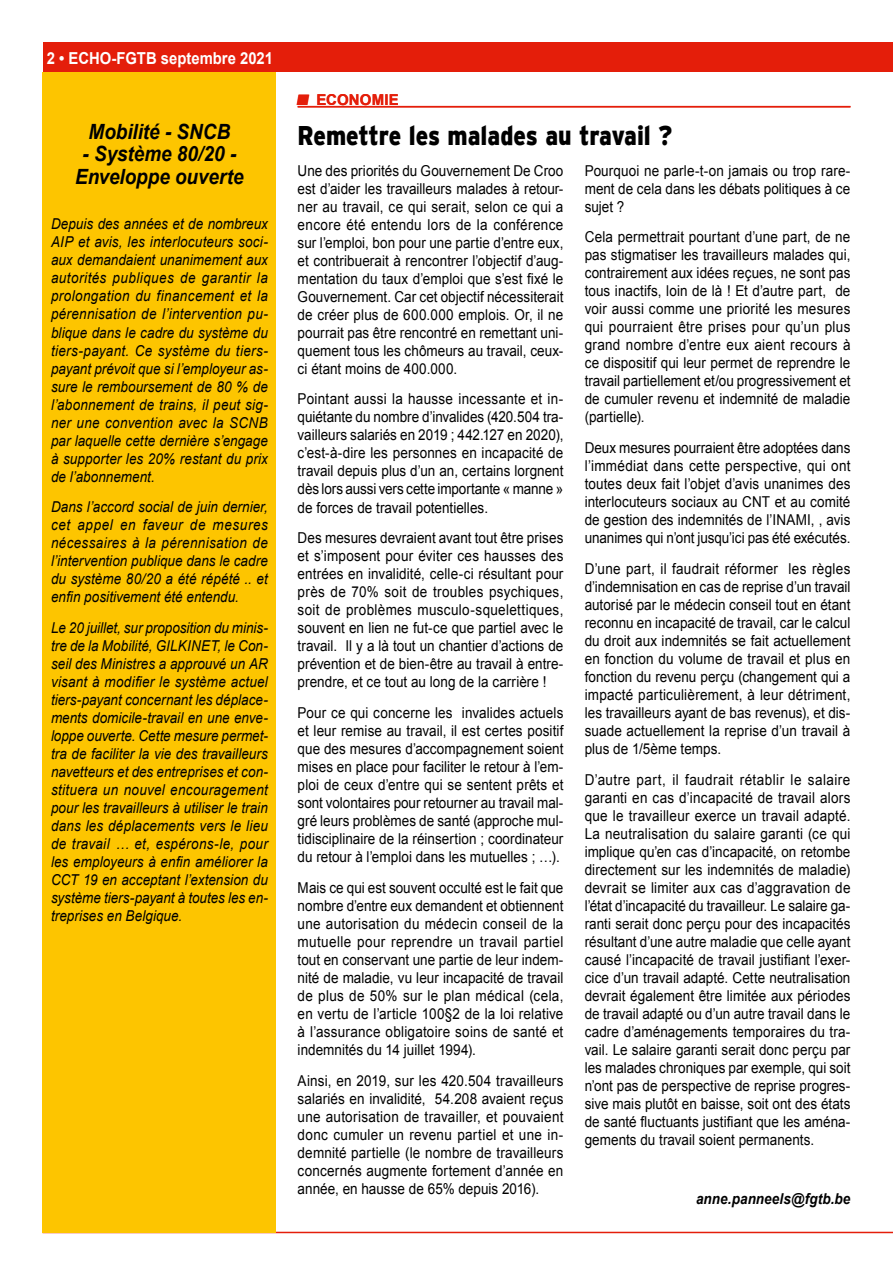
<style>
.page{position:relative;width:893px;height:1263px;background:#fff}
.page>*{position:absolute;margin:0;border:0;box-sizing:border-box;transform-origin:0 0}
.t1{font:900 27px "Interstate";color:#000;scale:.85 1}
.t2{font:italic 700 21px/22.5px "Arial";color:#000;text-align:center;scale:.9 1}
.t3{font:700 16.5px "Arial";color:#fff;scale:.9 1}
.t4{font:15px/18px "Arial";letter-spacing:.005em;color:#000;text-align:justify;scale:.9 1}
.t5{font:italic 15px/18px "Arial";color:#000;text-align:justify;scale:.9 1}
.t6{font:italic 700 15px "Arial";letter-spacing:.005em;color:#000;scale:.9 1}
.t7{font:700 15px "Arial";letter-spacing:.01em;color:#e41e0a}
</style>
<div class="page">
<div style="left:43px;top:43px;width:850px;height:29px;background:#e41e0a"></div>
<hr style="left:43px;top:1232px;width:850px;height:1px;background:#e41e0a">
<div style="left:43px;top:72px;width:233px;height:1161px;background:#fdc500"></div>
<hr style="left:298px;top:106px;width:552px;height:1px;background:#e41e0a">
<p class="t3" style="left:47px;top:47px;width:253px">2 • ECHO-FGTB septembre 2021</p>
<h2 class="t2" style="left:89px;top:121px;width:159px">Mobilité - SNCB</h2>
<h2 class="t2" style="left:75px;top:144px;width:189px">- Système 80/20 -<br>Enveloppe ouverte</h2>
<p class="t5" style="left:51px;top:215px;width:242px">Depuis des années et de nombreux AIP et avis, les interlocuteurs soci&shy;aux demandaient unanimement aux autorités publiques de garantir la prolongation du financement et la pérennisation de l’intervention pu&shy;blique dans le cadre du système du tiers-payant. Ce système du tiers&shy;payant prévoit que si l’employeur as&shy;sure le remboursement de 80 % de l’abonnement de trains, il peut sig&shy;ner une convention avec la SCNB par laquelle cette dernière s’engage à supporter les 20% restant du prix de l’abonnement.</p>
<p class="t5" style="left:51px;top:498px;width:242px">Dans l’accord social de juin dernier, cet appel en faveur de mesures nécessaires à la pérennisation de l’intervention publique dans le cadre du système 80/20 a été répété .. et enfin positivement été entendu.</p>
<p class="t5" style="left:51px;top:619px;width:242px">Le 20 juillet, sur proposition du minis&shy;tre de la Mobilité, GILKINET, le Con&shy;seil des Ministres a approuvé un AR visant à modifier le système actuel tiers-payant concernant les déplace&shy;ments domicile-travail en une enve&shy;loppe ouverte. Cette mesure permet&shy;tra de faciliter la vie des travailleurs navetteurs et des entreprises et con&shy;stituera un nouvel encouragement pour les travailleurs à utiliser le train dans les déplacements vers le lieu de travail … et, espérons-le, pour les employeurs à enfin améliorer la CCT 19 en acceptant l’extension du système tiers-payant à toutes les en&shy;treprises en Belgique.</p>
<p class="t7" style="left:297px;top:90px;width:104px">■ ECONOMIE</p>
<h1 class="t1" style="left:298px;top:120px;width:442px">Remettre les malades au travail ?</h1>
<p class="t4" style="left:298px;top:162px;width:297px">Une des priorités du Gouvernement De Croo est d’aider les travailleurs malades à retour&shy;ner au travail, ce qui serait, selon ce qui a encore été entendu lors de la conférence sur l’emploi, bon pour une partie d’entre eux, et contribuerait à rencontrer l’objectif d’aug&shy;mentation du taux d’emploi que s’est fixé le Gouvernement. Car cet objectif nécessiterait de créer plus de 600.000 emplois. Or, il ne pourrait pas être rencontré en remettant uni&shy;quement tous les chômeurs au travail, ceux&shy;ci étant moins de 400.000.</p>
<p class="t4" style="left:298px;top:390px;width:297px">Pointant aussi la hausse incessante et in&shy;quiétante du nombre d’invalides (420.504 tra&shy;vailleurs salariés en 2019 ; 442.127 en 2020), c’est-à-dire les personnes en incapacité de travail depuis plus d’un an, certains lorgnent dès lors aussi vers cette importante « manne » de forces de travail potentielles.</p>
<p class="t4" style="left:298px;top:529px;width:297px">Des mesures devraient avant tout être prises et s’imposent pour éviter ces hausses des entrées en invalidité, celle-ci résultant pour près de 70% soit de troubles psychiques, soit de problèmes musculo-squelettiques, souvent en lien ne fut-ce que partiel avec le travail. Il y a là tout un chantier d’actions de prévention et de bien-être au travail à entre&shy;prendre, et ce tout au long de la carrière !</p>
<p class="t4" style="left:298px;top:704px;width:297px">Pour ce qui concerne les invalides actuels et leur remise au travail, il est certes positif que des mesures d’accompagnement soient mises en place pour faciliter le retour à l’em&shy;ploi de ceux d’entre qui se sentent prêts et sont volontaires pour retourner au travail mal&shy;gré leurs problèmes de santé (approche mul&shy;tidisciplinaire de la réinsertion ; coordinateur du retour à l’emploi dans les mutuelles ; …).</p>
<p class="t4" style="left:298px;top:879px;width:297px">Mais ce qui est souvent occulté est le fait que nombre d’entre eux demandent et obtiennent une autorisation du médecin conseil de la mutuelle pour reprendre un travail partiel tout en conservant une partie de leur indem&shy;nité de maladie, vu leur incapacité de travail de plus de 50% sur le plan médical (cela, en vertu de l’article 100§2 de la loi relative à l’assurance obligatoire soins de santé et indemnités du 14 juillet 1994).</p>
<p class="t4" style="left:298px;top:1071px;width:297px">Ainsi, en 2019, sur les 420.504 travailleurs salariés en invalidité, 54.208 avaient reçus une autorisation de travailler, et pouvaient donc cumuler un revenu partiel et une in&shy;demnité partielle (le nombre de travailleurs concernés augmente fortement d’année en année, en hausse de 65% depuis 2016).</p>
<p class="t4" style="left:585px;top:162px;width:297px">Pourquoi ne parle-t-on jamais ou trop rare&shy;ment de cela dans les débats politiques à ce sujet ?</p>
<p class="t4" style="left:585px;top:228px;width:297px">Cela permettrait pourtant d’une part, de ne pas stigmatiser les travailleurs malades qui, contrairement aux idées reçues, ne sont pas tous inactifs, loin de là ! Et d’autre part, de voir aussi comme une priorité les mesures qui pourraient être prises pour qu’un plus grand nombre d’entre eux aient recours à ce dispositif qui leur permet de reprendre le travail partiellement et/ou progressivement et de cumuler revenu et indemnité de maladie (partielle).</p>
<p class="t4" style="left:585px;top:439px;width:297px">Deux mesures pourraient être adoptées dans l’immédiat dans cette perspective, qui ont toutes deux fait l’objet d’avis unanimes des interlocuteurs sociaux au CNT et au comité de gestion des indemnités de l’INAMI, , avis unanimes qui n’ont jusqu’ici pas été exécutés.</p>
<p class="t4" style="left:585px;top:560px;width:297px">D’une part, il faudrait réformer les règles d’indemnisation en cas de reprise d’un travail autorisé par le médecin conseil tout en étant reconnu en incapacité de travail, car le calcul du droit aux indemnités se fait actuellement en fonction du volume de travail et plus en fonction du revenu perçu (changement qui a impacté particulièrement, à leur détriment, les travailleurs ayant de bas revenus), et dis&shy;suade actuellement la reprise d’un travail à plus de 1/5ème temps.</p>
<p class="t4" style="left:585px;top:771px;width:297px">D’autre part, il faudrait rétablir le salaire garanti en cas d’incapacité de travail alors que le travailleur exerce un travail adapté.<br>La neutralisation du salaire garanti (ce qui implique qu’en cas d’incapacité, on retombe directement sur les indemnités de maladie) devrait se limiter aux cas d’aggravation de l’état d’incapacité du travailleur. Le salaire ga&shy;ranti serait donc perçu pour des incapacités résultant d’une autre maladie que celle ayant causé l’incapacité de travail justifiant l’exer&shy;cice d’un travail adapté. Cette neutralisation devrait également être limitée aux périodes de travail adapté ou d’un autre travail dans le cadre d’aménagements temporaires du tra&shy;vail. Le salaire garanti serait donc perçu par les malades chroniques par exemple, qui soit n’ont pas de perspective de reprise progres&shy;sive mais plutôt en baisse, soit ont des états de santé fluctuants justifiant que les aména&shy;gements du travail soient permanents.</p>
<p class="t6" style="left:696px;top:1189px;width:173px">anne.panneels@fgtb.be</p>
</div>
